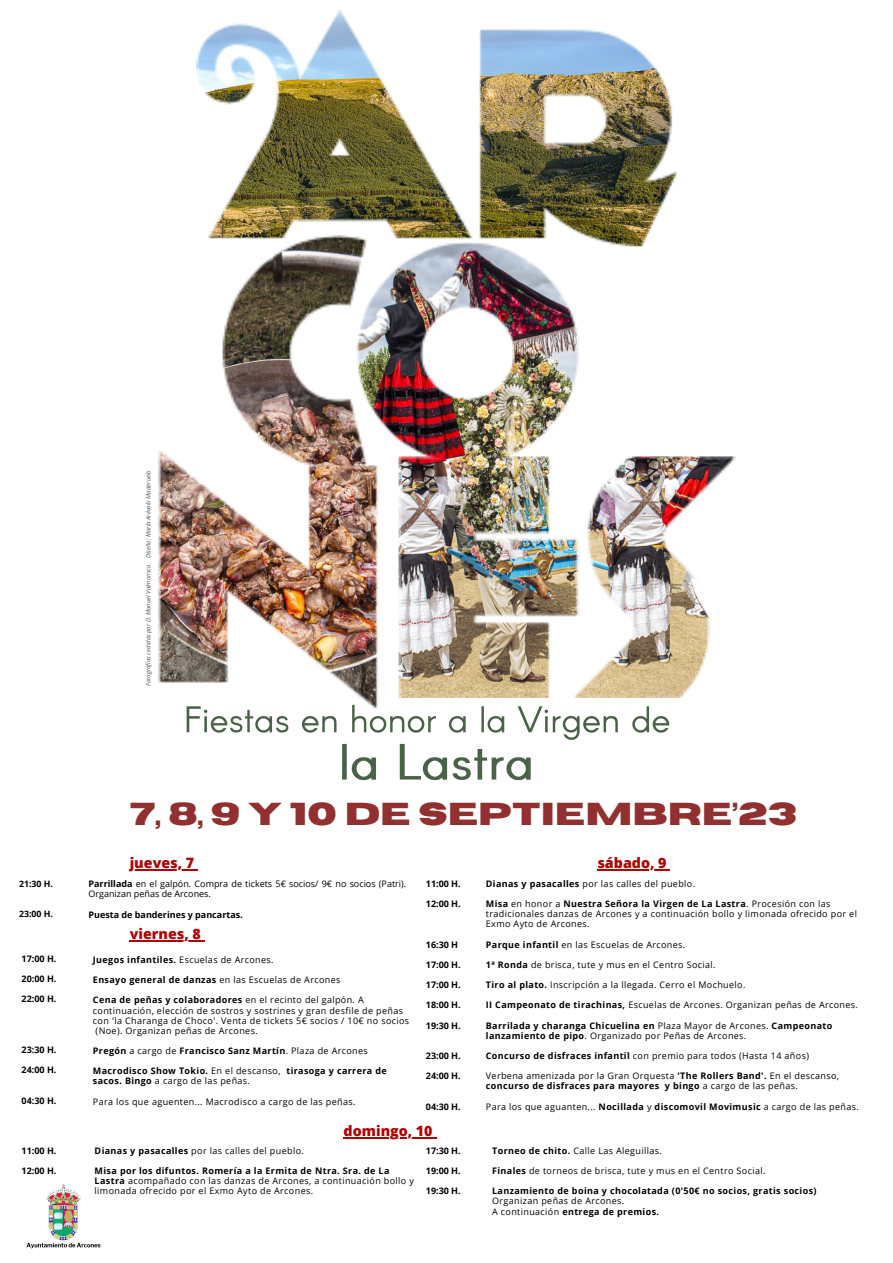
<style>
.page{position:relative;width:893px;height:1263px;background:#fff}
.page>*{position:absolute;margin:0;border:0;box-sizing:border-box;transform-origin:0 0}
.t1{font:700 31.65px "Horizon";color:#922f2f}
.t2{font:800 14.25px "Open Sans";color:#b20303}
.t3{font:9px/10.1px "Open Sans";letter-spacing:.04em;color:#000}
.t4{font:700 9px/10.1px "Open Sans";letter-spacing:.04em;color:#000}
.t5{font:9px/10.1px "Open Sans";color:#000}
.t6{font:700 9px "Open Sans";color:#000}
.t7{font:700 8.77px "Open Sans";color:#000}
.t8{font:italic 6px "Open Sans";color:#545454}
.s1{font-weight:700}
.s2{font-weight:400}
</style>
<div class="page">
<img style="left:158px;top:10px;width:578px;height:771px">
<img style="left:26px;top:1184px;width:75px;height:65px">
<hr style="left:130px;top:869px;width:64px;height:1px;background:#b20303">
<hr style="left:130px;top:940px;width:71px;height:2px;background:#b20303">
<hr style="left:597px;top:869px;width:69px;height:1px;background:#b20303">
<hr style="left:344px;top:1137px;width:89px;height:1px;background:#b20303">
<p class="t8" style="left:144px;top:686px;width:217px;rotate:-90deg">Fotografías cedidas por D. Manuel Valmorisco. Diseño: María Arévalo Maderuelo</p>
<p class="t7" style="left:19px;top:877px;width:36px">21:30 H.</p>
<p class="t7" style="left:19px;top:908px;width:36px">23:00 H.</p>
<p class="t4" style="left:22px;top:953px;width:36px">17:00 H.</p>
<p class="t4" style="left:22px;top:973px;width:36px">20:00 H.</p>
<p class="t4" style="left:22px;top:994px;width:36px">22:00 H.</p>
<p class="t4" style="left:22px;top:1044px;width:36px">23:30 H.</p>
<p class="t4" style="left:22px;top:1065px;width:36px">24:00 H.</p>
<p class="t4" style="left:22px;top:1095px;width:36px">04:30 H.</p>
<p class="t4" style="left:22px;top:1145px;width:36px">11:00 H.</p>
<p class="t4" style="left:22px;top:1165px;width:36px">12:00 H.</p>
<p class="t1" style="left:130px;top:798px;width:668px">7, 8, 9 Y 10 DE SEPTIEMBRE’23</p>
<p class="t2" style="left:130px;top:853px;width:66px">jueves, 7</p>
<p class="t5" style="left:88px;top:879px;width:319px"><span class="s1">Parrillada</span> en el galpón. Compra de tickets 5€ socios/ 9€ no socios (Patri).<br>Organizan peñas de Arcones.</p>
<p class="t6" style="left:88px;top:908px;width:156px">Puesta de banderines y pancartas.</p>
<p class="t2" style="left:130px;top:924px;width:73px">viernes, 8</p>
<p class="t3" style="left:93px;top:954px;width:182px"><span class="s1">Juegos infantiles.</span> Escuelas de Arcones.</p>
<p class="t3" style="left:93px;top:974px;width:249px"><span class="s1">Ensayo general de danzas</span> en las Escuelas de Arcones</p>
<p class="t3" style="left:93px;top:995px;width:318px"><span class="s1">Cena de peñas y colaboradores</span> en el recinto del galpón. A continuación, elección de sostros y sostrines y gran desfile de peñas con 'la Charanga de Choco'. Venta de tickets 5€ socios / 10€ no socios (Noe). Organizan peñas de Arcones.</p>
<p class="t4" style="left:93px;top:1045px;width:276px">Pregón <span class="s2">a cargo de</span> Francisco Sanz Martín<span class="s2">. Plaza de Arcones</span></p>
<p class="t4" style="left:93px;top:1066px;width:295px">Macrodisco Show Tokio. <span class="s2">En el descanso,</span> tirasoga y carrera de sacos. Bingo <span class="s2">a cargo de las peñas.</span></p>
<p class="t3" style="left:93px;top:1096px;width:264px">Para los que aguenten... Macrodisco a cargo de las peñas.</p>
<p class="t4" style="left:426px;top:878px;width:36px">11:00 H.</p>
<p class="t4" style="left:426px;top:898px;width:36px">12:00 H.</p>
<p class="t4" style="left:426px;top:939px;width:34px">16:30 H</p>
<p class="t4" style="left:426px;top:959px;width:36px">17:00 H.</p>
<p class="t4" style="left:426px;top:979px;width:36px">17:00 H.</p>
<p class="t4" style="left:426px;top:1000px;width:36px">18:00 H.</p>
<p class="t4" style="left:426px;top:1020px;width:36px">19:30 H.</p>
<p class="t4" style="left:426px;top:1050px;width:36px">23:00 H.</p>
<p class="t4" style="left:426px;top:1071px;width:36px">24:00 H.</p>
<p class="t4" style="left:426px;top:1101px;width:36px">04:30 H.</p>
<p class="t2" style="left:344px;top:1120px;width:90px">domingo, 10</p>
<p class="t4" style="left:426px;top:1145px;width:36px">17:30 H.</p>
<p class="t4" style="left:426px;top:1165px;width:36px">19:00 H.</p>
<p class="t4" style="left:426px;top:1186px;width:36px">19:30 H.</p>
<p class="t3" style="left:95px;top:1145px;width:211px"><span class="s1">Dianas y pasacalles</span> por las calles del pueblo.</p>
<p class="t3" style="left:95px;top:1165px;width:321px"><span class="s1">Misa por los difuntos. Romería a la Ermita de Ntra. Sra. de La<br>Lastra</span> acompañado con las danzas de Arcones, a continuación bollo y limonada ofrecido por el Exmo Ayto de Arcones.</p>
<p class="t2" style="left:597px;top:853px;width:71px">sábado, 9</p>
<p class="t3" style="left:486px;top:878px;width:211px"><span class="s1">Dianas y pasacalles</span> por las calles del pueblo.</p>
<p class="t3" style="left:486px;top:898px;width:372px"><span class="s1">Misa</span> en honor a <span class="s1">Nuestra Señora la Virgen de La Lastra</span>. Procesión con las tradicionales danzas de Arcones y a continuación bollo y limonada ofrecido por el</p>
<p class="t3" style="left:486px;top:919px;width:105px">Exmo Ayto de Arcones.</p>
<p class="t3" style="left:486px;top:939px;width:201px"><span class="s1">Parque infantil</span> en las Escuelas de Arcones.</p>
<p class="t3" style="left:486px;top:959px;width:231px"><span class="s1">1ª Ronda</span> de brisca, tute y mus en el Centro Social.</p>
<p class="t3" style="left:486px;top:979px;width:261px"><span class="s1">Tiro al plato.</span> Inscripción a la llegada. Cerro el Mochuelo.</p>
<p class="t3" style="left:486px;top:1000px;width:373px"><span class="s1">II Campeonato de tirachinas,</span> Escuelas de Arcones. Organizan peñas de Arcones.</p>
<p class="t4" style="left:486px;top:1020px;width:348px">Barrilada y charanga Chicuelina en <span class="s2">Plaza Mayor de Arcones.</span> Campeonato lanzamiento de pipo<span class="s2">. Organizado por Peñas de Arcones.</span></p>
<p class="t3" style="left:486px;top:1050px;width:324px"><span class="s1">Concurso de disfraces infantil</span> con premio para todos (Hasta 14 años)</p>
<p class="t3" style="left:486px;top:1071px;width:355px">Verbena amenizada por la Gran Orquesta <span class="s1">'The Rollers Band'.</span> En el descanso,</p>
<p class="t4" style="left:486px;top:1081px;width:313px">concurso de disfraces para mayores y bingo <span class="s2">a cargo de las peñas.</span></p>
<p class="t3" style="left:486px;top:1101px;width:374px">Para los que aguanten... <span class="s1">Nocillada</span> y <span class="s1">discomovil Movimusic</span> a cargo de las peñas.</p>
<p class="t3" style="left:492px;top:1145px;width:171px"><span class="s1">Torneo de chito.</span> Calle Las Aleguillas.</p>
<p class="t3" style="left:492px;top:1165px;width:275px"><span class="s1">Finales</span> de torneos de brisca, tute y mus en el Centro Social.</p>
<p class="t4" style="left:492px;top:1186px;width:326px">Lanzamiento de boina y chocolatada (0'50€ no socios, gratis socios)</p>
<p class="t3" style="left:492px;top:1196px;width:134px">Organizan peñas de Arcones.</p>
<p class="t4" style="left:492px;top:1206px;width:168px"><span class="s2">A continuación</span> entrega de premios.</p>
</div>
